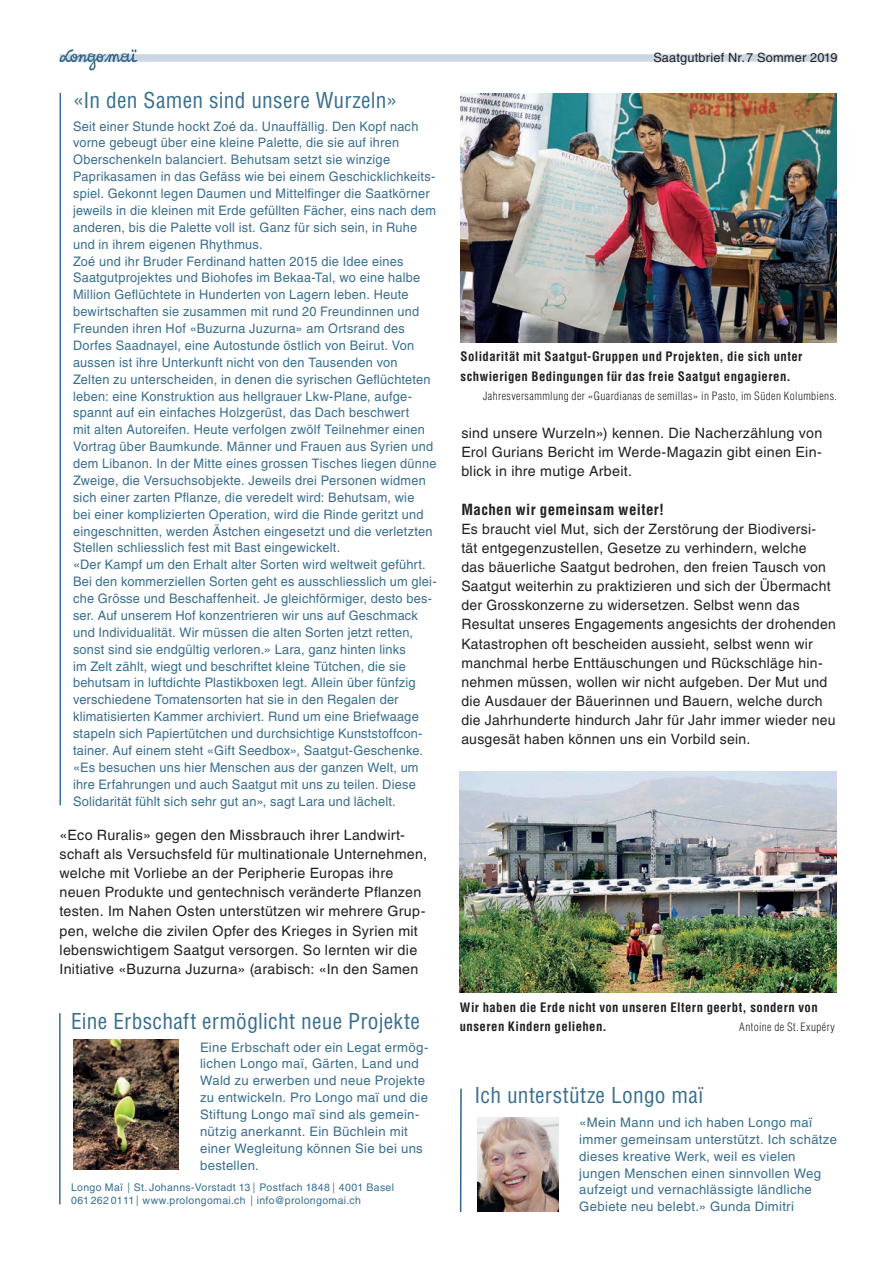
<style>
.page{position:relative;width:893px;height:1263px;background:#fff}
.page>*{position:absolute;margin:0;border:0;box-sizing:border-box;transform-origin:0 0}
.t1{font:condensed 21.3px "Helvetica LT Std";letter-spacing:.015em;color:#386e8f}
.t2{font:700 condensed 15px "Helvetica LT Std";letter-spacing:.025em;color:#231f20}
.t3{font:14.25px/19.2px "Helvetica LT Std";letter-spacing:.02em;color:#231f20}
.t4{font:13.2px/17px "Helvetica LT Std";letter-spacing:.02em;color:#386e8f}
.t5{font:700 condensed 12.75px/19.2px "Helvetica LT Std";letter-spacing:.03em;color:#231f20}
.t6{font:12.75px "Helvetica LT Std";letter-spacing:.015em;color:#231f20}
.t7{font:300 condensed 11.25px "Helvetica LT Std";letter-spacing:.04em;color:#231f20}
.t8{font:10.5px/12.6px "Helvetica LT Std";letter-spacing:.035em;color:#386e8f}
</style>
<div class="page">
<img style="left:461px;top:94px;width:376px;height:248px">
<hr style="left:60px;top:93px;width:1px;height:712px;background:#386e8f">
<div style="left:60px;top:54px;width:778px;height:8px;background:#cbd8e4"></div>
<svg style="left:60px;top:49px;width:78px;height:21px"></svg>
<hr style="left:460px;top:1089px;width:2px;height:123px;background:#326485">
<img style="left:477px;top:1117px;width:81px;height:95px">
<hr style="left:59px;top:1013px;width:2px;height:191px;background:#386e8f">
<img style="left:73px;top:1039px;width:106px;height:130px">
<img style="left:460px;top:772px;width:376px;height:221px">
<h1 class="t1" style="left:73px;top:87px;width:326px">«In den Samen sind unsere Wurzeln»</h1>
<p class="t4" style="left:73px;top:117px;width:365px">Seit einer Stunde hockt Zoé da. Unauffällig. Den Kopf nach vorne gebeugt über eine kleine Palette, die sie auf ihren Oberschenkeln balanciert. Behutsam setzt sie winzige Paprikasamen in das Gefäss wie bei einem Geschicklichkeits&shy;spiel. Gekonnt legen Daumen und Mittelfinger die Saatkörner jeweils in die kleinen mit Erde gefüllten Fächer, eins nach dem anderen, bis die Palette voll ist. Ganz für sich sein, in Ruhe und in ihrem eigenen Rhythmus.<br>Zoé und ihr Bruder Ferdinand hatten 2015 die Idee eines Saatgutprojektes und Biohofes im Bekaa-Tal, wo eine halbe Million Geflüchtete in Hunderten von Lagern leben. Heute bewirtschaften sie zusammen mit rund 20 Freundinnen und Freunden ihren Hof «Buzurna Juzurna» am Ortsrand des Dorfes Saadnayel, eine Autostunde östlich von Beirut. Von aussen ist ihre Unterkunft nicht von den Tausenden von Zelten zu unterscheiden, in denen die syrischen Geflüchteten leben: eine Konstruktion aus hellgrauer Lkw-Plane, aufge&shy;spannt auf ein einfaches Holzgerüst, das Dach beschwert<br>mit alten Autoreifen. Heute verfolgen zwölf Teilnehmer einen Vortrag über Baumkunde. Männer und Frauen aus Syrien und dem Libanon. In der Mitte eines grossen Tisches liegen dünne Zweige, die Versuchsobjekte. Jeweils drei Personen widmen sich einer zarten Pflanze, die veredelt wird: Behutsam, wie<br>bei einer komplizierten Operation, wird die Rinde geritzt und eingeschnitten, werden Ästchen eingesetzt und die verletzten Stellen schliesslich fest mit Bast eingewickelt.<br>«Der Kampf um den Erhalt alter Sorten wird weltweit geführt.<br>Bei den kommerziellen Sorten geht es ausschliesslich um glei&shy;che Grösse und Beschaffenheit. Je gleichförmiger, desto bes&shy;ser. Auf unserem Hof konzentrieren wir uns auf Geschmack und Individualität. Wir müssen die alten Sorten jetzt retten, sonst sind sie endgültig verloren.» Lara, ganz hinten links<br>im Zelt zählt, wiegt und beschriftet kleine Tütchen, die sie behutsam in luftdichte Plastikboxen legt. Allein über fünfzig verschiedene Tomatensorten hat sie in den Regalen der klimatisierten Kammer archiviert. Rund um eine Briefwaage stapeln sich Papiertütchen und durchsichtige Kunststoffcon&shy;tainer. Auf einem steht «Gift Seedbox», Saatgut-Geschenke. «Es besuchen uns hier Menschen aus der ganzen Welt, um ihre Erfahrungen und auch Saatgut mit uns zu teilen. Diese Solidarität fühlt sich sehr gut an», sagt Lara und lächelt.</p>
<p class="t3" style="left:60px;top:825px;width:369px">«Eco Ruralis» gegen den Missbrauch ihrer Landwirt&shy;schaft als Versuchsfeld für multinationale Unternehmen, welche mit Vorliebe an der Peripherie Europas ihre neuen Produkte und gentechnisch veränderte Pflanzen testen. Im Nahen Osten unterstützen wir mehrere Grup&shy;pen, welche die zivilen Opfer des Krieges in Syrien mit lebenswichtigem Saatgut versorgen. So lernten wir die Initiative «Buzurna Juzurna» (arabisch: «In den Samen</p>
<h1 class="t1" style="left:71px;top:1007px;width:350px">Eine Erbschaft ermöglicht neue Projekte</h1>
<p class="t4" style="left:200px;top:1038px;width:230px">Eine Erbschaft oder ein Legat ermög&shy;lichen Longo maï, Gärten, Land und<br>Wald zu erwerben und neue Projekte zu entwickeln. Pro Longo maï und die<br>Stiftung Longo maï sind als gemein&shy;nützig anerkannt. Ein Büchlein mit einer Wegleitung können Sie bei uns bestellen.</p>
<p class="t8" style="left:71px;top:1181px;width:324px">Longo Maï St. Johanns-Vorstadt 13 Postfach 1848 4001 Basel<br>061 262 0111 www.prolongomai.ch info@prolongomai.ch</p>
<p class="t6" style="left:653px;top:50px;width:186px">Saatgutbrief Nr.7 Sommer 2019</p>
<p class="t5" style="left:461px;top:347px;width:343px">Solidarität mit Saatgut-Gruppen und Projekten, die sich unter schwierigen Bedingungen für das freie Saatgut engagieren.</p>
<p class="t7" style="left:483px;top:389px;width:355px">Jahresversammlung der «Guardianas de semillas» in Pasto, im Süden Kolumbiens.</p>
<p class="t3" style="left:461px;top:423px;width:362px;text-align:justify">sind unsere Wurzeln») kennen. Die Nacherzählung von Erol Gurians Bericht im Werde-Magazin gibt einen Ein&shy;blick in ihre mutige Arbeit.</p>
<p class="t2" style="left:461px;top:500px;width:204px">Machen wir gemeinsam weiter!</p>
<p class="t3" style="left:461px;top:519px;width:376px">Es braucht viel Mut, sich der Zerstörung der Biodiversi&shy;tät entgegenzustellen, Gesetze zu verhindern, welche<br>das bäuerliche Saatgut bedrohen, den freien Tausch von Saatgut weiterhin zu praktizieren und sich der Übermacht der Grosskonzerne zu widersetzen. Selbst wenn das Resultat unseres Engagements angesichts der drohenden Katastrophen oft bescheiden aussieht, selbst wenn wir manchmal herbe Enttäuschungen und Rückschläge hin&shy;nehmen müssen, wollen wir nicht aufgeben. Der Mut und die Ausdauer der Bäuerinnen und Bauern, welche durch die Jahrhunderte hindurch Jahr für Jahr immer wieder neu ausgesät haben können uns ein Vorbild sein.</p>
<p class="t5" style="left:460px;top:998px;width:359px">Wir haben die Erde nicht von unseren Eltern geerbt, sondern von unseren Kindern geliehen.</p>
<p class="t7" style="left:739px;top:1020px;width:97px">Antoine de St. Exupéry</p>
<h1 class="t1" style="left:474px;top:1082px;width:230px">Ich unterstütze Longo maï</h1>
<p class="t4" style="left:579px;top:1114px;width:259px">«Mein Mann und ich haben Longo maï immer gemeinsam unterstützt. Ich schätze dieses kreative Werk, weil es vielen jungen Menschen einen sinnvollen Weg aufzeigt und vernachlässigte ländliche Gebiete neu belebt.» Gunda Dimitri</p>
</div>
